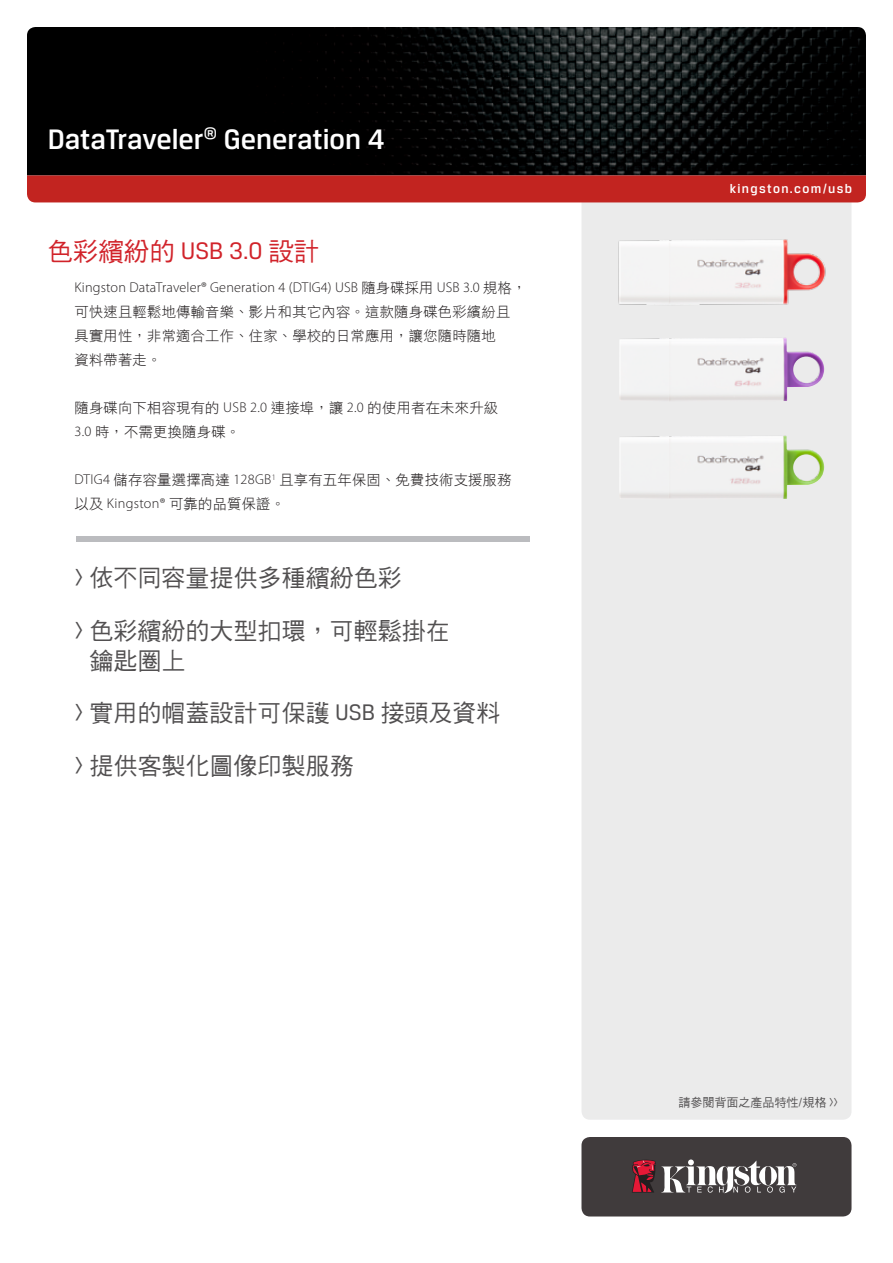
<style>
.page{position:relative;width:893px;height:1263px;background:#fff}
.page>*{position:absolute;margin:0;border:0;box-sizing:border-box;transform-origin:0 0}
.t1{font:500 30px "Breuer Text";color:#fff}
.t2{font:25.5px "DF Hei W5 WIN BF";color:#d1232a}
.t3{font:24px/52.5px "DF Hei W5 WIN BF";color:#525051}
.t4{font:14.25px/24px "DF Hei W3 WIN BF";letter-spacing:.02em;color:#231f20}
.t5{font:300 14.25px "Myriad Pro";letter-spacing:.01em;color:#231f20}
.t6{font:500 13.5px "Breuer Text";letter-spacing:.1em;color:#fff}
.t7{font:12px "DF Hei W5 WIN BF";color:#525051}
.s1{font-family:"Breuer Text"}
.s2{font-family:"DF Hei W3 WIN BF";font-weight:400}
.s3{font-family:"Myriad Pro";font-weight:300}
</style>
<div class="page">
<div style="left:581px;top:202px;width:270px;height:918px;background:#ebebeb"></div>
<img style="left:27px;top:27px;width:839px;height:148px">
<div style="left:27px;top:175px;width:839px;height:27px;background:#c22420"></div>
<div style="left:581px;top:1137px;width:270px;height:79px;background:#403b3c;border-radius:9px"></div>
<svg style="left:632px;top:1159px;width:165px;height:34px"></svg>
<div style="left:76px;top:536px;width:453px;height:6px;background:#bbbcbf"></div>
<img style="left:602px;top:225px;width:231px;height:96px">
<img style="left:619px;top:435px;width:205px;height:65px">
<img style="left:619px;top:337px;width:205px;height:65px">
<h1 class="t1" style="left:48px;top:122px;width:339px">DataTraveler<sup>®</sup> Generation 4</h1>
<h2 class="t2" style="left:47px;top:238px;width:273px">色彩繽紛的 <span class="s1">USB 3.0</span> 設計</h2>
<p class="t5" style="left:74px;top:279px;width:453px">Kingston DataTraveler® Generation 4 (DTIG4) USB <span class="s2">隨身碟採用</span> USB 3.0 <span class="s2">規格，</span></p>
<p class="t4" style="left:74px;top:300px;width:437px">可快速且輕鬆地傳輸音樂、影片和其它內容。這款隨身碟色彩繽紛且具實用性，非常適合工作、住家、學校的日常應用，讓您隨時隨地資料帶著走。</p>
<p class="t4" style="left:74px;top:396px;width:425px">隨身碟向下相容現有的 <span class="s3">USB 2.0</span> 連接埠，讓 <span class="s3">2.0</span> 的使用者在未來升級<br><span class="s3">3.0</span> 時，不需更換隨身碟。</p>
<p class="t4" style="left:74px;top:468px;width:439px"><span class="s3">DTIG4</span> 儲存容量選擇高達 <span class="s3">128GB</span><sup>1</sup> 且享有五年保固、免費技術支援服務以及 <span class="s3">Kingston®</span> 可靠的品質保證。</p>
<h3 class="t3" style="left:75px;top:552px;width:377px"><span class="s1">&gt;</span> 依不同容量提供多種繽紛色彩<br><span class="s1">&gt;</span> 色彩繽紛的大型扣環，可輕鬆掛在</h3>
<h3 class="t3" style="left:75px;top:634px;width:427px;text-indent:15px">鑰匙圈上<br><span class="s1">&gt;</span> 實用的帽蓋設計可保護 <span class="s1">USB</span> 接頭及資料<span class="s1">&gt;</span> 提供客製化圖像印製服務</h3>
<p class="t6" style="left:730px;top:181px;width:124px">kingston.com/usb</p>
<p class="t7" style="left:678px;top:1097px;width:161px">請參閱背面之產品特性<span class="s1">/</span>規格 <span class="s1">&gt;&gt;</span></p>
</div>
